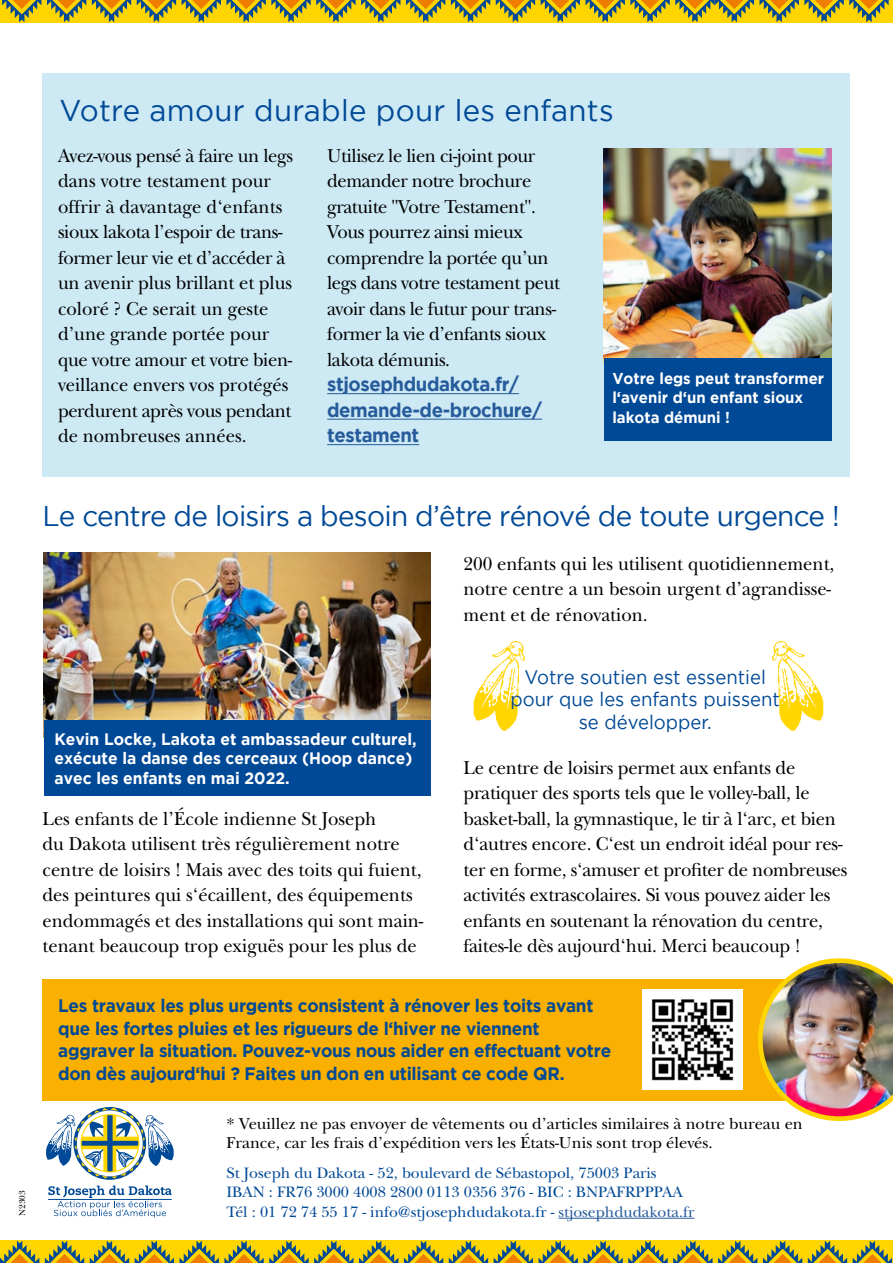
<style>
.page{position:relative;width:893px;height:1263px;background:#fff}
.page>*{position:absolute;margin:0;border:0;box-sizing:border-box;transform-origin:0 0}
.t1{font:30px "Gotham";letter-spacing:.01em;color:#004996}
.t2{font:28.5px "Gotham";letter-spacing:-.025em;color:#004996}
.t3{font:19.5px/25.5px "New Baskerville Std";letter-spacing:-.01em;color:#000;scale:.95 1}
.t4{font:19.5px/22.5px "Gotham";color:#004996;text-align:center;scale:.95 1}
.t5{font:700 19.5px/25.5px "Gotham";letter-spacing:-.02em;color:#275b9b;scale:.95 1}
.t6{font:700 18px/22.5px "Gotham";letter-spacing:-.015em;color:#004996;scale:.95 1}
.t7{font:16.5px/19.5px "New Baskerville Std";color:#000}
.t8{font:700 16.5px/19.5px "Gotham";color:#fff;scale:.95 1}
.t9{font:15.75px/19.5px "New Baskerville Std";color:#004996}
.t10{font:700 15.75px/19.5px "Gotham";color:#fff;scale:.95 1}
.t11{font:9px "New Baskerville Std";color:#000}
.s1{color:#275b9b}
</style>
<div class="page">
<div style="left:0;top:1241px;width:893px;height:22px;background:#ffd500"></div>
<svg style="left:0;top:1241px;width:39px;height:22px"></svg>
<svg style="left:45px;top:1241px;width:39px;height:22px"></svg>
<svg style="left:90px;top:1241px;width:39px;height:22px"></svg>
<svg style="left:135px;top:1241px;width:218px;height:22px"></svg>
<svg style="left:359px;top:1241px;width:39px;height:22px"></svg>
<svg style="left:404px;top:1241px;width:39px;height:22px"></svg>
<svg style="left:449px;top:1241px;width:39px;height:22px"></svg>
<svg style="left:494px;top:1241px;width:218px;height:22px"></svg>
<svg style="left:718px;top:1241px;width:39px;height:22px"></svg>
<svg style="left:763px;top:1241px;width:39px;height:22px"></svg>
<svg style="left:808px;top:1241px;width:39px;height:22px"></svg>
<svg style="left:853px;top:1241px;width:39px;height:22px"></svg>
<div style="left:0;top:0;width:893px;height:22px;background:#ffd500"></div>
<svg style="left:541px;top:0;width:348px;height:22px"></svg>
<svg style="left:496px;top:0;width:39px;height:22px"></svg>
<svg style="left:451px;top:0;width:39px;height:22px"></svg>
<svg style="left:406px;top:0;width:39px;height:22px"></svg>
<svg style="left:182px;top:0;width:218px;height:22px"></svg>
<svg style="left:137px;top:0;width:39px;height:22px"></svg>
<svg style="left:92px;top:0;width:39px;height:22px"></svg>
<svg style="left:47px;top:0;width:39px;height:22px"></svg>
<svg style="left:2px;top:0;width:39px;height:22px"></svg>
<hr style="left:559px;top:1218px;width:135px;height:1px;background:#275b9b">
<svg style="left:48px;top:1185px;width:124px;height:32px"></svg>
<svg style="left:46px;top:1108px;width:128px;height:70px"></svg>
<hr style="left:48px;top:1199px;width:124px;height:1px;background:#004996">
<div style="left:43px;top:73px;width:807px;height:404px;background:#cce9f4"></div>
<hr style="left:327px;top:393px;width:192px;height:1px;background:#275b9b">
<hr style="left:327px;top:419px;width:215px;height:1px;background:#275b9b">
<hr style="left:327px;top:444px;width:92px;height:1px;background:#275b9b">
<div style="left:43px;top:979px;width:817px;height:122px;background:#f9b000"></div>
<img style="left:604px;top:149px;width:227px;height:209px">
<img style="left:772px;top:640px;width:52px;height:91px">
<img style="left:473px;top:640px;width:52px;height:91px">
<img style="left:44px;top:553px;width:387px;height:168px">
<div style="left:44px;top:721px;width:387px;height:75px;background:#004996"></div>
<div style="left:604px;top:358px;width:227px;height:83px;background:#004996"></div>
<img style="left:758px;top:958px;width:135px;height:163px">
<img style="left:642px;top:989px;width:100px;height:100px">
<h1 class="t1" style="left:60px;top:93px;width:556px">Votre amour durable pour les enfants</h1>
<p class="t3" style="left:58px;top:143px;width:249px">Avez-vous pensé à faire un legs dans votre testament pour offrir à davantage d‘enfants sioux lakota l’espoir de trans&shy;former leur vie et d’accéder à un avenir plus brillant et plus coloré ? Ce serait un geste d’une grande portée pour que votre amour et votre bien&shy;veillance envers vos protégés perdurent après vous pendant de nombreuses années.</p>
<p class="t3" style="left:327px;top:143px;width:247px">Utilisez le lien ci-joint pour demander notre brochure gratuite "Votre Testament".<br>Vous pourrez ainsi mieux comprendre la portée qu’un legs dans votre testament peut avoir dans le futur pour trans&shy;former la vie d’enfants sioux lakota démunis.</p>
<p class="t5" style="left:327px;top:371px;width:228px">stjosephdudakota.fr/ demande-de-brochure/ testament</p>
<p class="t10" style="left:612px;top:368px;width:224px">Votre legs peut transformer l‘avenir d‘un enfant sioux lakota démuni !</p>
<h2 class="t2" style="left:43px;top:500px;width:799px">Le centre de loisirs a besoin d’être rénové de toute urgence !</h2>
<p class="t3" style="left:463px;top:551px;width:392px">200 enfants qui les utilisent quotidiennement, notre centre a un besoin urgent d’agrandisse&shy;ment et de rénovation.</p>
<p class="t11" style="left:17px;top:1216px;width:27px;rotate:-90deg">N2303</p>
<p class="t8" style="left:54px;top:729px;width:383px">Kevin Locke, Lakota et ambassadeur culturel, exécute la danse des cerceaux (Hoop dance) avec les enfants en mai 2022.</p>
<p class="t3" style="left:43px;top:806px;width:402px">Les enfants de l’École indienne St Joseph<br>du Dakota utilisent très régulièrement notre centre de loisirs ! Mais avec des toits qui fuient, des peintures qui s‘écaillent, des équipements endommagés et des installations qui sont main&shy;tenant beaucoup trop exiguës pour les plus de</p>
<p class="t4" style="left:510px;top:665px;width:285px">Votre soutien est essentiel pour que les enfants puissent se développer.</p>
<p class="t3" style="left:463px;top:755px;width:406px">Le centre de loisirs permet aux enfants de pratiquer des sports tels que le volley-ball, le basket-ball, la gymnastique, le tir à l‘arc, et bien d‘autres encore. C‘est un endroit idéal pour res&shy;ter en forme, s‘amuser et profiter de nombreuses activités extrascolaires. Si vous pouvez aider les enfants en soutenant la rénovation du centre, faites-le dès aujourd‘hui. Merci beaucoup !</p>
<p class="t6" style="left:58px;top:994px;width:583px">Les travaux les plus urgents consistent à rénover les toits avant que les fortes pluies et les rigueurs de l‘hiver ne viennent aggraver la situation. Pouvez-vous nous aider en effectuant votre don dès aujourd‘hui ? Faites un don en utilisant ce code QR.</p>
<p class="t7" style="left:227px;top:1114px;width:578px">* Veuillez ne pas envoyer de vêtements ou d’articles similaires à notre bureau en<br>France, car les frais d’expédition vers les États-Unis sont trop élevés.</p>
<p class="t9" style="left:227px;top:1163px;width:469px">St Joseph du Dakota - 52, boulevard de Sébastopol, 75003 Paris<br>IBAN : FR76 3000 4008 2800 0113 0356 376 - BIC : BNPAFRPPPAA<br>Tél : 01 72 74 55 17 - info@stjosephdudakota.fr - <span class="s1">stjosephdudakota.fr</span></p>
</div>
